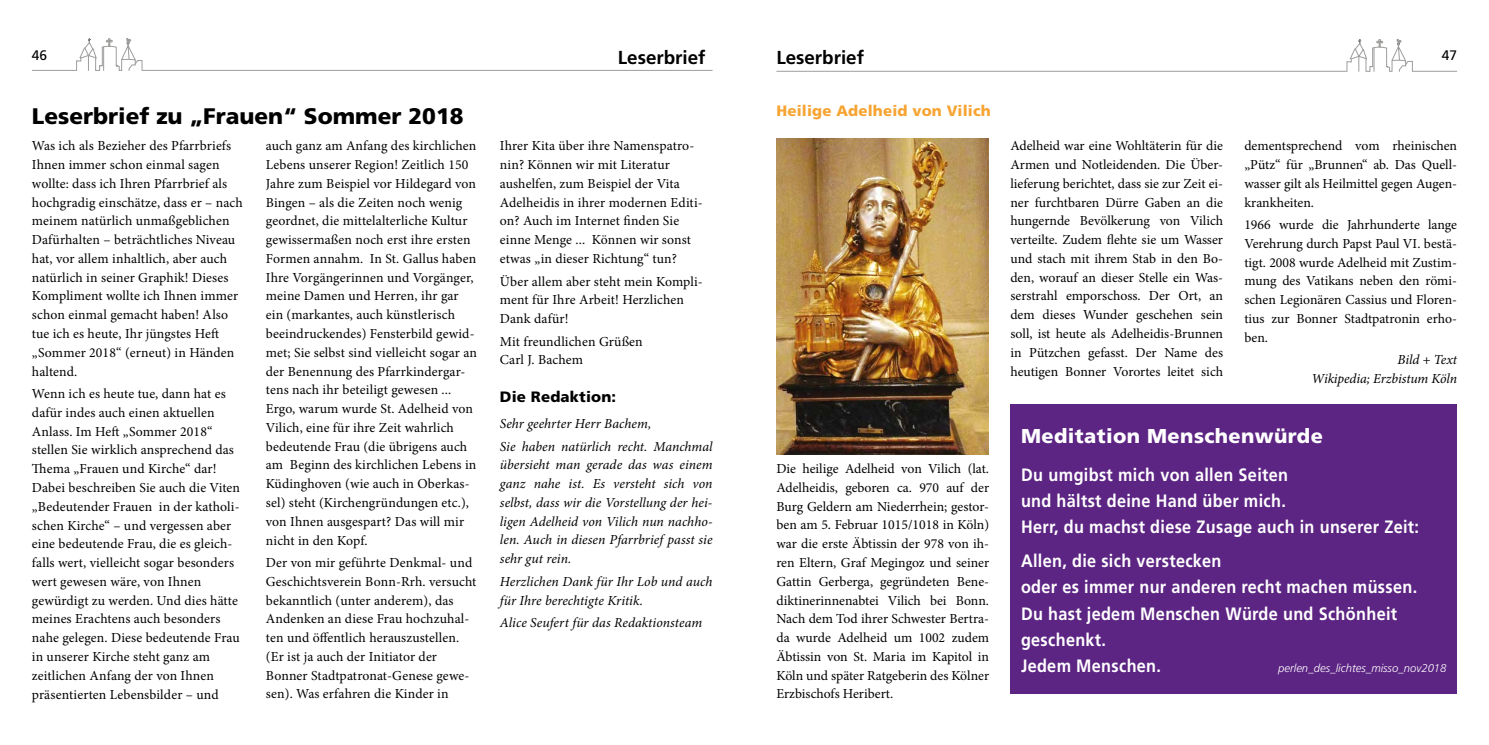
<style>
.page{position:relative;width:1489px;height:745px;background:#fff}
.page>*{position:absolute;margin:0;border:0;box-sizing:border-box;transform-origin:0 0}
.t1{font:900 22.5px "Frutiger";color:#000}
.t2{font:900 20px "Frutiger";letter-spacing:.02em;color:#fff}
.t3{font:700 18.75px "Frutiger";color:#000}
.t4{font:700 17.88px/26.2px "Frutiger";letter-spacing:.02em;color:#fff;scale:.91 1}
.t5{font:900 15px "Frutiger";letter-spacing:.01em;color:#f7a433}
.t6{font:900 15px "Frutiger";letter-spacing:.01em;color:#000}
.t7{font:13.75px/18.8px "Minion Pro";letter-spacing:.01em;color:#000}
.t8{font:italic 13.75px/18.8px "Minion Pro";color:#000}
.t9{font:13.75px "Frutiger";color:#000}
.t10{font:italic 300 11.25px "Frutiger";color:#fff}
</style>
<div class="page">
<svg style="left:32px;top:38px;width:680px;height:33px"></svg>
<svg style="left:776px;top:39px;width:680px;height:33px"></svg>
<img style="left:776px;top:138px;width:212px;height:316px">
<div style="left:1010px;top:404px;width:446px;height:289px;background:#5c2483"></div>
<p class="t9" style="left:32px;top:47px;width:17px">46</p>
<h3 class="t3" style="left:618px;top:47px;width:89px">Leserbrief</h3>
<h3 class="t3" style="left:776px;top:47px;width:89px">Leserbrief</h3>
<p class="t9" style="left:1441px;top:47px;width:17px">47</p>
<h1 class="t1" style="left:32px;top:102px;width:433px">Leserbrief zu „Frauen“ Sommer 2018</h1>
<p class="t7" style="left:32px;top:136px;width:212px">Was ich als Bezieher des Pfarrbriefs Ihnen immer schon einmal sagen wollte: dass ich Ihren Pfarrbrief als hochgradig einschätze, dass er – nach meinem natürlich unmaßgeblichen Dafürhalten – beträchtliches Niveau hat, vor allem inhaltlich, aber auch natürlich in seiner Graphik! Dieses Kompliment wollte ich Ihnen immer schon einmal gemacht haben! Also tue ich es heute, Ihr jüngstes Heft „Sommer 2018“ (erneut) in Händen haltend.</p>
<p class="t7" style="left:32px;top:384px;width:210px">Wenn ich es heute tue, dann hat es dafür indes auch einen aktuellen Anlass. Im Heft „Sommer 2018“ stellen Sie wirklich ansprechend das Thema „Frauen und Kirche“ dar!<br>Dabei beschreiben Sie auch die Viten „Bedeutender Frauen in der katholi&shy;schen Kirche“ – und vergessen aber eine bedeutende Frau, die es gleich&shy;falls wert, vielleicht sogar besonders wert gewesen wäre, von Ihnen gewürdigt zu werden. Und dies hätte meines Erachtens auch besonders nahe gelegen. Diese bedeutende Frau in unserer Kirche steht ganz am zeitlichen Anfang der von Ihnen präsentierten Lebensbilder – und</p>
<p class="t7" style="left:266px;top:136px;width:212px">auch ganz am Anfang des kirchlichen Lebens unserer Region! Zeitlich 150<br>Jahre zum Beispiel vor Hildegard von Bingen – als die Zeiten noch wenig geordnet, die mittelalterliche Kultur gewissermaßen noch erst ihre ersten Formen annahm. In St. Gallus haben Ihre Vorgängerinnen und Vorgänger, meine Damen und Herren, ihr gar ein (markantes, auch künstlerisch beeindruckendes) Fensterbild gewid&shy;met; Sie selbst sind vielleicht sogar an der Benennung des Pfarrkindergar&shy;tens nach ihr beteiligt gewesen ...<br>Ergo, warum wurde St. Adelheid von Vilich, eine für ihre Zeit wahrlich bedeutende Frau (die übrigens auch am Beginn des kirchlichen Lebens in Küdinghoven (wie auch in Oberkas&shy;sel) steht (Kirchengründungen etc.), von Ihnen ausgespart? Das will mir nicht in den Kopf.</p>
<p class="t7" style="left:266px;top:553px;width:212px">Der von mir geführte Denkmal- und Geschichtsverein Bonn-Rrh. versucht bekanntlich (unter anderem), das Andenken an diese Frau hochzuhal&shy;ten und öffentlich herauszustellen. (Er ist ja auch der Initiator der Bonner Stadtpatronat-Genese gewe&shy;sen). Was erfahren die Kinder in</p>
<p class="t7" style="left:500px;top:136px;width:204px">Ihrer Kita über ihre Namenspatro&shy;nin? Können wir mit Literatur aushelfen, zum Beispiel der Vita<br>Adelheidis in ihrer modernen Editi&shy;on? Auch im Internet finden Sie einne Menge ... Können wir sonst etwas „in dieser Richtung“ tun?</p>
<p class="t7" style="left:500px;top:271px;width:204px">Über allem aber steht mein Kompli&shy;ment für Ihre Arbeit! Herzlichen<br>Dank dafür!</p>
<p class="t7" style="left:500px;top:331px;width:144px">Mit freundlichen Grüßen<br>Carl J. Bachem</p>
<p class="t6" style="left:500px;top:387px;width:118px">Die Redaktion:</p>
<p class="t8" style="left:500px;top:412px;width:214px;line-height:22.5px">Sehr geehrter Herr Bachem,<br>Sie haben natürlich recht. Manchmal</p>
<p class="t8" style="left:500px;top:455px;width:214px;text-align:justify">übersieht man gerade das was einem ganz nahe ist. Es versteht sich von selbst, dass wir die Vorstellung der hei&shy;ligen Adelheid von Vilich nun nachho&shy;len. Auch in diesen Pfarrbrief passt sie sehr gut rein.</p>
<p class="t8" style="left:500px;top:571px;width:214px">Herzlichen Dank für Ihr Lob und auch für Ihre berechtigte Kritik.</p>
<p class="t8" style="left:500px;top:612px;width:204px">Alice Seufert für das Redaktionsteam</p>
<p class="t5" style="left:776px;top:102px;width:216px">Heilige Adelheid von Vilich</p>
<p class="t7" style="left:776px;top:459px;width:214px;text-align:justify">Die heilige Adelheid von Vilich (lat.<br>Adelheidis, geboren ca. 970 auf der Burg Geldern am Niederrhein; gestor&shy;ben am 5. Februar 1015/1018 in Köln) war die erste Äbtissin der 978 von ih&shy;ren Eltern, Graf Megingoz und seiner Gattin Gerberga, gegründeten Bene&shy;diktinerinnenabtei Vilich bei Bonn.<br>Nach dem Tod ihrer Schwester Bertra&shy;da wurde Adelheid um 1002 zudem Äbtissin von St. Maria im Kapitol in Köln und später Ratgeberin des Kölner Erzbischofs Heribert.</p>
<p class="t7" style="left:1010px;top:136px;width:214px;text-align:justify">Adelheid war eine Wohltäterin für die Armen und Notleidenden. Die Über&shy;lieferung berichtet, dass sie zur Zeit ei&shy;ner furchtbaren Dürre Gaben an die hungernde Bevölkerung von Vilich verteilte. Zudem flehte sie um Wasser und stach mit ihrem Stab in den Bo&shy;den, worauf an dieser Stelle ein Was&shy;serstrahl emporschoss. Der Ort, an dem dieses Wunder geschehen sein soll, ist heute als Adelheidis-Brunnen in Pützchen gefasst. Der Name des heutigen Bonner Vorortes leitet sich</p>
<p class="t7" style="left:1244px;top:136px;width:214px;text-align:justify">dementsprechend vom rheinischen „Pütz“ für „Brunnen“ ab. Das Quell&shy;wasser gilt als Heilmittel gegen Augen&shy;krankheiten.</p>
<p class="t7" style="left:1244px;top:215px;width:214px;text-align:justify">1966 wurde die Jahrhunderte lange Verehrung durch Papst Paul VI. bestä&shy;tigt. 2008 wurde Adelheid mit Zustim&shy;mung des Vatikans neben den römi&shy;schen Legionären Cassius und Floren&shy;tius zur Bonner Stadtpatronin erho&shy;ben.</p>
<p class="t8" style="left:1311px;top:350px;width:147px;text-align:right">Bild + Text<br>Wikipedia; Erzbistum Köln</p>
<h2 class="t2" style="left:1020px;top:423px;width:303px">Meditation Menschenwürde</h2>
<h3 class="t4" style="left:1020px;top:461px;width:439px">Du umgibst mich von allen Seiten<br>und hältst deine Hand über mich.<br>Herr, du machst diese Zusage auch in unserer Zeit:</h3>
<h3 class="t4" style="left:1020px;top:547px;width:437px">Allen, die sich verstecken<br>oder es immer nur anderen recht machen müssen.<br>Du hast jedem Menschen Würde und Schönheit geschenkt.<br>Jedem Menschen.</h3>
<p class="t10" style="left:1278px;top:661px;width:170px">perlen_des_lichtes_misso_nov2018</p>
</div>
